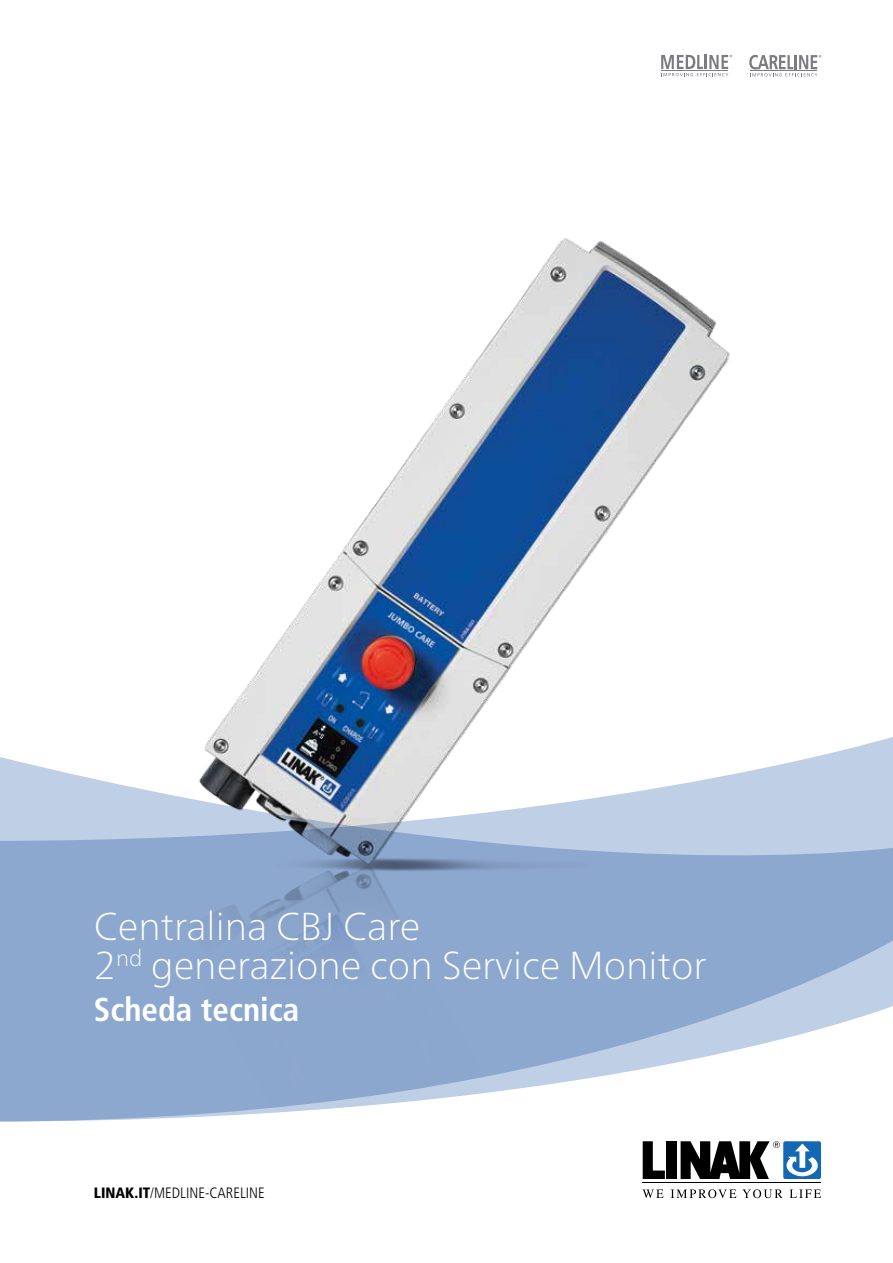
<style>
.page{position:relative;width:893px;height:1263px;background:#fff}
.page>*{position:absolute;margin:0;border:0;box-sizing:border-box;transform-origin:0 0}
.t1{font:100 39px/39px "Frutiger Neue LT Pro";color:#fff}
.t2{font:700 condensed 33px "Frutiger LT Pro";color:#fff}
.t3{font:300 condensed 15px "Frutiger LT Pro";color:#000}
.s1{font-weight:900}
</style>
<div class="page">
<img style="left:214px;top:238px;width:516px;height:495px">
<svg style="left:204px;top:733px;width:689px;height:21px"></svg>
<svg style="left:0;top:754px;width:893px;height:367px;fill:#8da8cf"></svg>
<svg style="left:643px;top:1141px;width:22px;height:38px"></svg>
<div style="left:667px;top:1141px;width:10px;height:38px;background:#000"></div>
<svg style="left:642px;top:1189px;width:21px;height:9px"></svg>
<svg style="left:671px;top:1189px;width:65px;height:9px"></svg>
<svg style="left:742px;top:1189px;width:41px;height:9px"></svg>
<svg style="left:790px;top:1189px;width:31px;height:9px"></svg>
<hr style="left:643px;top:1182px;width:178px;height:1px;background:#000">
<svg style="left:681px;top:1141px;width:140px;height:38px"></svg>
<svg style="left:661px;top:55px;width:71px;height:21px"></svg>
<hr style="left:661px;top:70px;width:67px;height:1px;background:#7d7b80">
<svg style="left:749px;top:55px;width:72px;height:21px"></svg>
<hr style="left:750px;top:70px;width:67px;height:1px;background:#7d7b80">
<p class="t1" style="left:94px;top:906px;width:614px">Centralina CBJ Care<br>2<sup>nd</sup> generazione con Service Monitor</p>
<p class="t2" style="left:94px;top:989px;width:207px">Scheda tecnica</p>
<p class="t3" style="left:94px;top:1184px;width:172px"><span class="s1">LINAK.IT</span>/MEDLINE-CARELINE</p>
</div>
